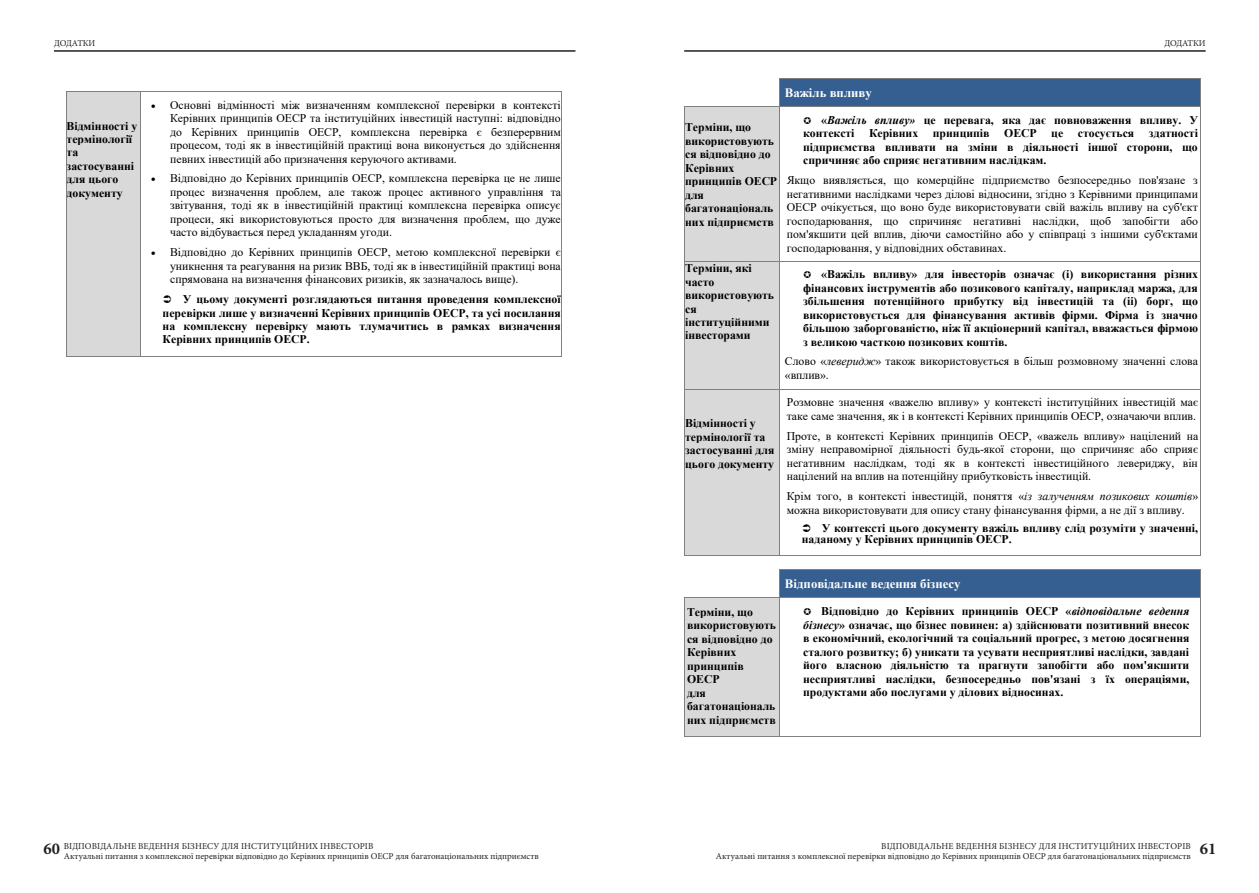
<style>
.page{position:relative;width:1259px;height:893px;background:#fff}
.page>*{position:absolute;margin:0;border:0;box-sizing:border-box;transform-origin:0 0}
.t1{font:700 16.5px "Minion Pro";color:#231f20}
.t2{font:700 12.75px "Times New Roman";color:#fff}
.t3{font:11.7px/13.5px "Times New Roman";color:#000;text-align:justify}
.t4{font:700 11.7px/13.5px "Times New Roman";color:#000}
.t5{font:9px/10.5px "Minion Pro";color:#231f20}
.s1{font-style:italic}
</style>
<div class="page">
<div style="left:67px;top:92px;width:73px;height:264px;background:#d9d9d9"></div>
<hr style="left:67px;top:91px;width:73px;height:1px;background:#808080">
<hr style="left:140px;top:91px;width:421px;height:1px;background:#808080">
<hr style="left:66px;top:92px;width:1px;height:264px;background:#808080">
<hr style="left:67px;top:356px;width:73px;height:1px;background:#808080">
<hr style="left:140px;top:92px;width:1px;height:264px;background:#808080">
<hr style="left:140px;top:356px;width:421px;height:1px;background:#808080">
<hr style="left:561px;top:92px;width:1px;height:264px;background:#808080">
<div style="left:779px;top:79px;width:421px;height:27px;background:#365f91"></div>
<hr style="left:779px;top:78px;width:421px;height:1px;background:#808080">
<div style="left:685px;top:107px;width:94px;height:154px;background:#d9d9d9"></div>
<hr style="left:685px;top:106px;width:94px;height:1px;background:#808080">
<svg style="left:779px;top:79px;width:1px;height:27px"></svg>
<hr style="left:779px;top:106px;width:421px;height:1px;background:#808080">
<svg style="left:1200px;top:78px;width:1px;height:29px"></svg>
<hr style="left:684px;top:107px;width:1px;height:154px;background:#808080">
<hr style="left:779px;top:107px;width:1px;height:154px;background:#808080">
<hr style="left:1200px;top:107px;width:1px;height:154px;background:#808080">
<div style="left:685px;top:261px;width:94px;height:128px;background:#d9d9d9"></div>
<hr style="left:685px;top:261px;width:94px;height:1px;background:#808080">
<hr style="left:779px;top:261px;width:421px;height:1px;background:#808080">
<hr style="left:684px;top:261px;width:1px;height:128px;background:#808080">
<hr style="left:779px;top:261px;width:1px;height:128px;background:#808080">
<hr style="left:1200px;top:261px;width:1px;height:128px;background:#808080">
<div style="left:685px;top:389px;width:94px;height:167px;background:#d9d9d9"></div>
<hr style="left:685px;top:389px;width:94px;height:1px;background:#808080">
<hr style="left:779px;top:389px;width:421px;height:1px;background:#808080">
<hr style="left:684px;top:389px;width:1px;height:167px;background:#808080">
<hr style="left:685px;top:556px;width:94px;height:1px;background:#808080">
<hr style="left:779px;top:389px;width:1px;height:167px;background:#808080">
<hr style="left:779px;top:556px;width:421px;height:1px;background:#808080">
<hr style="left:1200px;top:389px;width:1px;height:167px;background:#808080">
<div style="left:779px;top:570px;width:421px;height:28px;background:#365f91"></div>
<hr style="left:779px;top:570px;width:421px;height:1px;background:#808080">
<div style="left:685px;top:598px;width:94px;height:138px;background:#d9d9d9"></div>
<hr style="left:685px;top:598px;width:94px;height:1px;background:#808080">
<svg style="left:779px;top:571px;width:1px;height:27px"></svg>
<hr style="left:779px;top:598px;width:421px;height:1px;background:#808080">
<svg style="left:1200px;top:570px;width:1px;height:28px"></svg>
<hr style="left:684px;top:598px;width:1px;height:138px;background:#808080">
<hr style="left:685px;top:736px;width:94px;height:1px;background:#808080">
<hr style="left:779px;top:598px;width:1px;height:138px;background:#808080">
<hr style="left:779px;top:736px;width:421px;height:1px;background:#808080">
<hr style="left:1200px;top:598px;width:1px;height:138px;background:#808080">
<hr style="left:54px;top:50px;width:521px;height:2px;background:#231f20">
<hr style="left:684px;top:50px;width:521px;height:2px;background:#231f20">
<p class="t5" style="left:54px;top:37px;width:43px">ДОДАТКИ</p>
<p class="t5" style="left:1164px;top:37px;width:43px">ДОДАТКИ</p>
<p class="t4" style="left:67px;top:119px;width:72px">Відмінності у термінології та застосуванні для цього документу</p>
<p class="t3" style="left:170px;top:98px;width:392px;text-indent:-19px">• Основні відмінності між визначенням комплексної перевірки в контексті Керівних принципів ОЕСР та інституційних інвестицій наступні: відповідно до Керівних принципів ОЕСР, комплексна перевірка є безперервним процесом, тоді як в інвестиційній практиці вона виконується до здійснення певних інвестицій або призначення керуючого активами.</p>
<p class="t3" style="left:170px;top:171px;width:392px;text-indent:-19px">• Відповідно до Керівних принципів ОЕСР, комплексна перевірка це не лише процес визначення проблем, але також процес активного управління та звітування, тоді як в інвестиційній практиці комплексна перевірка описує процеси, які використовуються просто для визначення проблем, що дуже часто відбувається перед укладанням угоди.</p>
<p class="t3" style="left:170px;top:245px;width:392px;text-indent:-19px">• Відповідно до Керівних принципів ОЕСР, метою комплексної перевірки є уникнення та реагування на ризик ВВБ, тоді як в інвестиційній практиці вона спрямована на визначення фінансових ризиків, як зазначалось вище).</p>
<p class="t4" style="left:163px;top:292px;width:400px;text-align:justify;text-indent:20px">У цьому документі розглядаються питання проведення комплексної перевірки лише у визначенні Керівних принципів ОЕСР, та усі посилання на комплексну перевірку мають тлумачитись в рамках визначення Керівних принципів ОЕСР.</p>
<p class="t2" style="left:785px;top:83px;width:88px">Важіль впливу</p>
<p class="t4" style="left:685px;top:120px;width:94px">Терміни, що використовують ся відповідно до<br>Керівних принципів ОЕСР для багатонаціональ них підприємств</p>
<p class="t4" style="left:803px;top:113px;width:396px;text-align:justify;text-indent:18px">«<span class="s1">Важіль впливу»</span> це перевага, яка дає повноваження впливу. У контексті Керівних принципів ОЕСР це стосується здатності підприємства впливати на зміни в діяльності іншої сторони, що спричиняє або сприяє негативним наслідкам.</p>
<p class="t3" style="left:787px;top:173px;width:413px">Якщо виявляється, що комерційне підприємство безпосередньо пов'язане з негативними наслідками через ділові відносини, згідно з Керівними принципами ОЕСР очікується, що воно буде використовувати свій важіль впливу на суб'єкт господарювання, що спричиняє негативні наслідки, щоб запобігти або пом'якшити цей вплив, діючи самостійно або у співпраці з іншими суб'єктами господарювання, у відповідних обставинах.</p>
<p class="t4" style="left:685px;top:261px;width:90px">Терміни, які часто використовують ся інституційними інвесторами</p>
<p class="t4" style="left:803px;top:267px;width:396px;text-align:justify;text-indent:18px">«Важіль впливу» для інвесторів означає (i) використання різних фінансових інструментів або позикового капіталу, наприклад маржа, для збільшення потенційного прибутку від інвестицій та (іі) борг, що використовується для фінансування активів фірми. Фірма із значно більшою заборгованістю, ніж її акціонерний капітал, вважається фірмою з великою часткою позикових коштів.</p>
<p class="t3" style="left:785px;top:354px;width:414px">Слово «<span class="s1">леверидж</span>» також використовується в більш розмовному значенні слова «вплив».</p>
<p class="t4" style="left:685px;top:416px;width:91px">Відмінності у термінології та застосуванні для цього документу</p>
<p class="t3" style="left:787px;top:395px;width:413px">Розмовне значення «важелю впливу» у контексті інституційних інвестицій має таке саме значення, як і в контексті Керівних принципів ОЕСР, означаючи вплив.</p>
<p class="t3" style="left:787px;top:429px;width:413px">Проте, в контексті Керівних принципів ОЕСР, «важель впливу» націлений на зміну неправомірної діяльності будь-якої сторони, що спричиняє або сприяє негативним наслідкам, тоді як в контексті інвестиційного левериджу, він націлений на вплив на потенційну прибутковість інвестицій.</p>
<p class="t3" style="left:787px;top:489px;width:413px">Крім того, в контексті інвестицій, поняття «<span class="s1">із залученням позикових коштів</span>» можна використовувати для опису стану фінансування фірми, а не дії з впливу.</p>
<p class="t4" style="left:802px;top:523px;width:398px;line-height:10.9px;text-indent:20px">У контексті цього документу важіль впливу слід розуміти у значенні, наданому у Керівних принципів ОЕСР.</p>
<p class="t2" style="left:785px;top:575px;width:177px">Відповідальне ведення бізнесу</p>
<p class="t4" style="left:687px;top:605px;width:90px">Терміни, що використовують ся відповідно до<br>Керівних принципів<br>ОЕСР<br>для багатонаціональ них підприємств</p>
<p class="t4" style="left:803px;top:604px;width:388px;text-align:justify;text-indent:18px">Відповідно до Керівних принципів ОЕСР «<span class="s1">відповідальне ведення бізнесу</span>» означає, що бізнес повинен: а) здійснювати позитивний внесок в економічний, екологічний та соціальний прогрес, з метою досягнення сталого розвитку; б) уникати та усувати несприятливі наслідки, завдані його власною діяльністю та прагнути запобігти або пом'якшити несприятливі наслідки, безпосередньо пов'язані з їх операціями, продуктами або послугами у ділових відносинах.</p>
<p class="t5" style="left:64px;top:840px;width:476px">ВІДПОВІДАЛЬНЕ ВЕДЕННЯ БІЗНЕСУ ДЛЯ ІНСТИТУЦІЙНИХ ІНВЕСТОРІВ<br>Актуальні питання з комплексної перевірки відповідно до Керівних принципів ОЕСР для багатонаціональних підприємств</p>
<p class="t5" style="left:716px;top:840px;width:476px;text-align:right">ВІДПОВІДАЛЬНЕ ВЕДЕННЯ БІЗНЕСУ ДЛЯ ІНСТИТУЦІЙНИХ ІНВЕСТОРІВ<br>Актуальні питання з комплексної перевірки відповідно до Керівних принципів ОЕСР для багатонаціональних підприємств</p>
<h1 class="t1" style="left:43px;top:837px;width:18px">60</h1>
<h1 class="t1" style="left:1200px;top:837px;width:18px">61</h1>
<p class="t3" style="left:908px;top:854px;width:13px">62</p>
</div>
